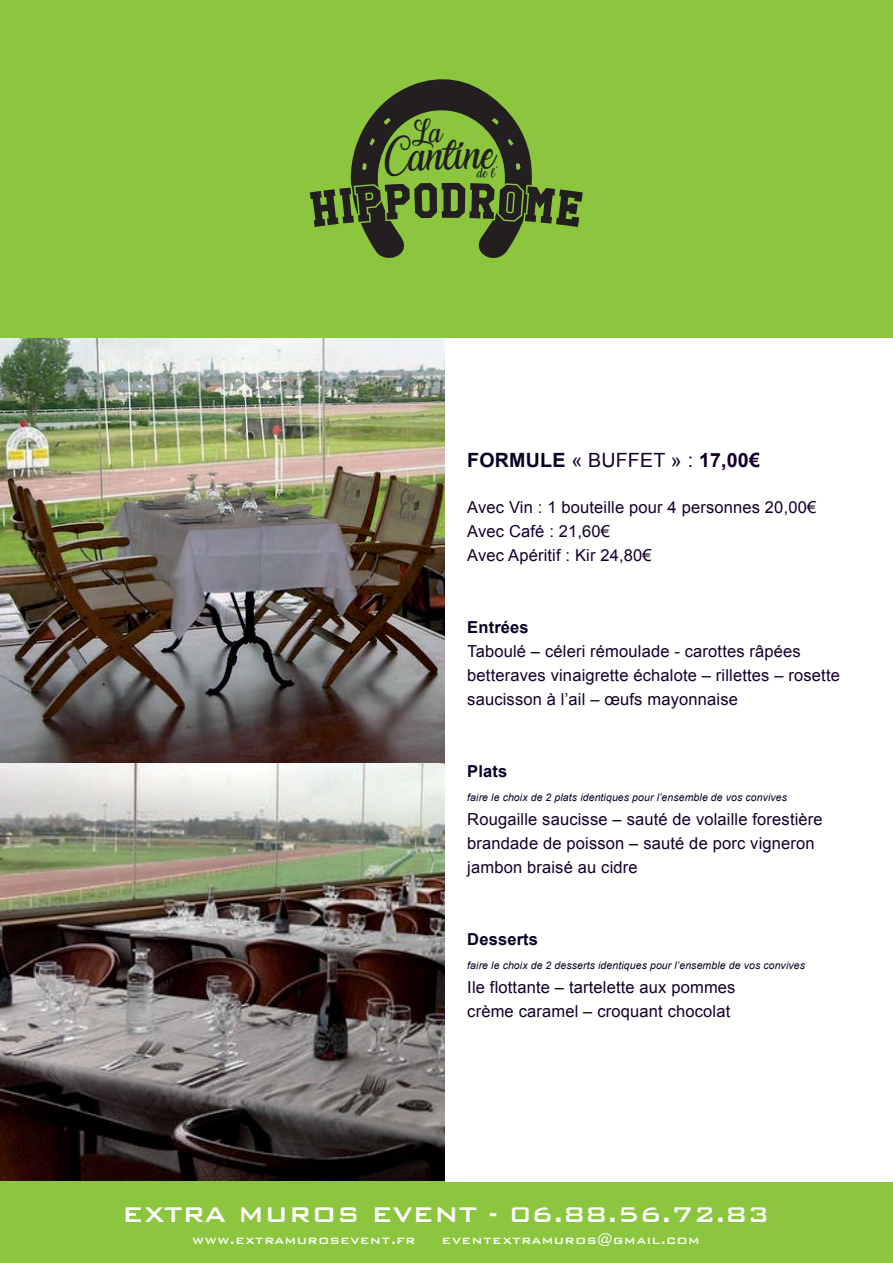
<style>
.page{position:relative;width:893px;height:1263px;background:#fff}
.page>*{position:absolute;margin:0;border:0;box-sizing:border-box;transform-origin:0 0}
.t1{font:32.25px "Laughing and Smiling";color:#231f20}
.t2{font:500 28.35px "Bank Gothic BT";letter-spacing:.01em;color:#fff}
.t3{font:22.05px "Laughing and Smiling";color:#231f20}
.t4{font:19.65px "Arial";letter-spacing:.01em;color:#13002a}
.t5{font:16.5px/24px "Arial";letter-spacing:.01em;color:#13002a}
.t6{font:700 16.5px "Arial";letter-spacing:.01em;color:#060224}
.t7{font:500 15px "Bank Gothic BT";letter-spacing:.045em;color:#fff}
.t8{font:italic 10.5px "Arial";letter-spacing:.01em;color:#060224}
.t9{font:10.2px "Laughing and Smiling";color:#231f20}
.s1{font-weight:700;color:#060224}
.s2{font-weight:700}
</style>
<div class="page">
<img style="left:0;top:763px;width:445px;height:419px">
<img style="left:0;top:338px;width:445px;height:425px">
<div style="left:0;top:0;width:893px;height:338px;background:#8bc63e"></div>
<div style="left:0;top:1182px;width:893px;height:81px;background:#8bc63e"></div>
<svg style="left:309px;top:79px;width:274px;height:179px"></svg>
<h3 class="t3" style="left:412px;top:117px;width:33px">La</h3>
<h1 class="t1" style="left:383px;top:134px;width:113px;rotate:-2deg">Cantine</h1>
<p class="t9" style="left:478px;top:166px;width:23px">de l’</p>
<p class="t4" style="left:467px;top:447px;width:294px"><span class="s1">FORMULE</span> « BUFFET » : <span class="s2">17,00€</span></p>
<p class="t5" style="left:467px;top:496px;width:350px">Avec Vin : 1 bouteille pour 4 personnes 20,00€<br>Avec Café : 21,60€<br>Avec Apéritif : Kir 24,80€</p>
<p class="t6" style="left:467px;top:616px;width:63px">Entrées</p>
<p class="t5" style="left:467px;top:640px;width:374px">Taboulé – céleri rémoulade - carottes râpées betteraves vinaigrette échalote – rillettes – rosette saucisson à l’ail – œufs mayonnaise</p>
<p class="t6" style="left:467px;top:761px;width:42px">Plats</p>
<p class="t8" style="left:467px;top:791px;width:321px">faire le choix de 2 plats identiques pour l’ensemble de vos convives</p>
<p class="t5" style="left:467px;top:808px;width:357px">Rougaille saucisse – sauté de volaille forestière brandade de poisson – sauté de porc vigneron jambon braisé au cidre</p>
<p class="t6" style="left:467px;top:928px;width:72px">Desserts</p>
<p class="t8" style="left:467px;top:959px;width:339px">faire le choix de 2 desserts identiques pour l’ensemble de vos convives</p>
<p class="t5" style="left:467px;top:976px;width:270px">Ile flottante – tartelette aux pommes crème caramel – croquant chocolat</p>
<h2 class="t2" style="left:122px;top:1198px;width:649px">EXTRA MUROS EVENT - 06.88.56.72.83</h2>
<p class="t7" style="left:192px;top:1232px;width:224px">www.extramurosevent.fr</p>
<p class="t7" style="left:442px;top:1232px;width:259px">eventextramuros@gmail.com</p>
</div>
